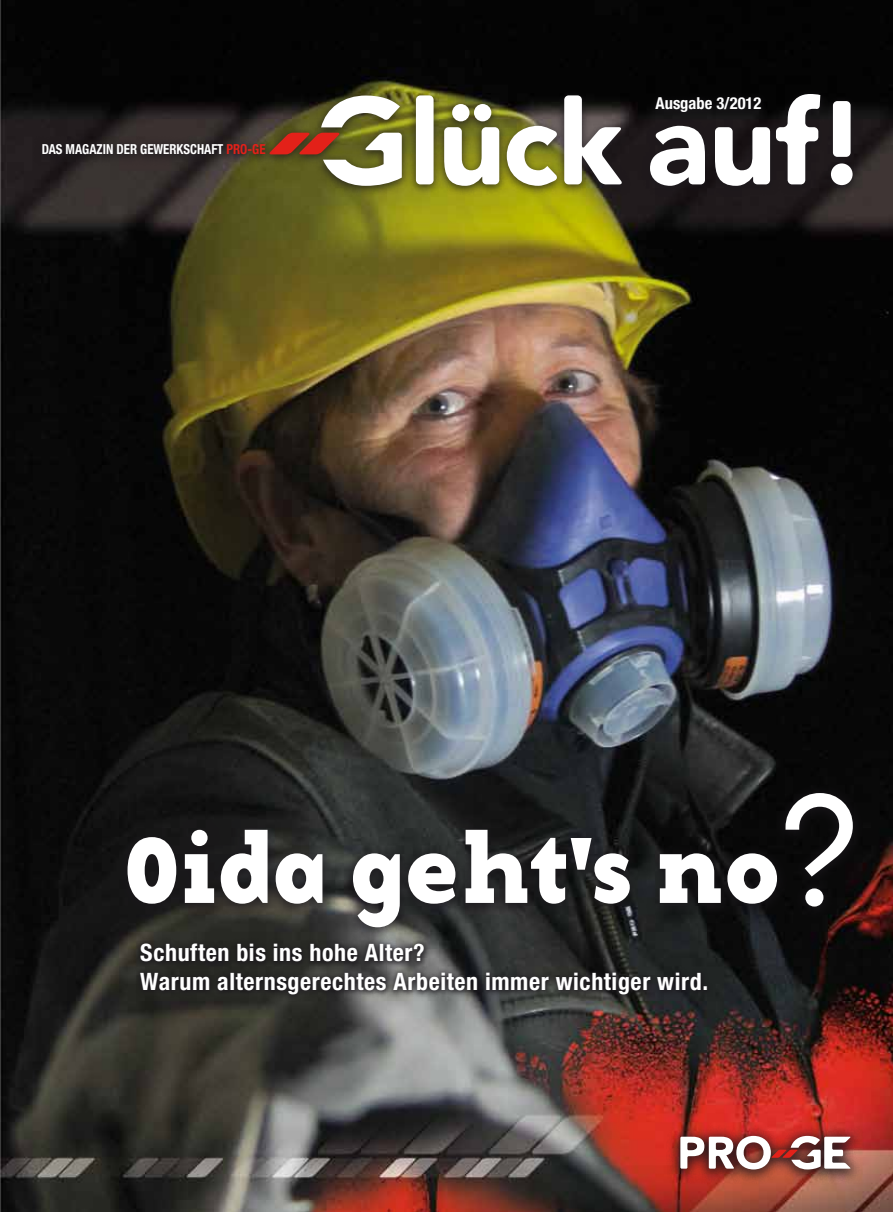
<style>
.page{position:relative;width:893px;height:1212px;background:#fff}
.page>*{position:absolute;margin:0;border:0;box-sizing:border-box;transform-origin:0 0}
.t1{font:97.5px "Base Twelve Serif B";letter-spacing:-.02em;color:#fff}
.t2{font:700 condensed 24px/28.8px "Helvetica Neue LT Std";letter-spacing:.025em;color:#fff}
.t3{font:700 condensed 16.5px "Helvetica Neue LT Std";color:#fff}
.t4{font:700 condensed 13.8px "Helvetica Neue LT Std";color:#fff;scale:.93 1}
.s1{color:#e32119}
.s2{font-family:"Base Twelve Serif";font-size:165px}
</style>
<div class="page">
<img style="left:0;top:0;width:893px;height:1212px">
<div style="left:666px;top:1123px;width:198px;height:63px;background:#1a171c;opacity:.85"></div>
<svg style="left:680px;top:1136px;width:171px;height:33px"></svg>
<div style="left:113px;top:781px;width:754px;height:162px;background:#1a171c;opacity:.85"></div>
<div style="left:260px;top:87px;width:602px;height:110px;background:#1a171c;opacity:.75"></div>
<svg style="left:650px;top:126px;width:55px;height:60px"></svg>
<svg style="left:715px;top:127px;width:55px;height:59px"></svg>
<svg style="left:776px;top:94px;width:44px;height:90px"></svg>
<div style="left:831px;top:163px;width:22px;height:22px;background:#fff;border-radius:50%"></div>
<div style="left:833px;top:101px;width:18px;height:56px;background:#fff;border-radius:4px"></div>
<div style="left:416px;top:95px;width:18px;height:89px;background:#fff;border-radius:4px"></div>
<div style="left:474px;top:104px;width:17px;height:17px;background:#fff;border-radius:50%"></div>
<div style="left:452px;top:104px;width:18px;height:17px;background:#fff;border-radius:50%"></div>
<svg style="left:444px;top:127px;width:55px;height:59px"></svg>
<svg style="left:507px;top:126px;width:51px;height:60px"></svg>
<svg style="left:564px;top:95px;width:58px;height:89px"></svg>
<svg style="left:321px;top:96px;width:79px;height:31px"></svg>
<svg style="left:269px;top:133px;width:133px;height:53px"></svg>
<div style="left:33px;top:136px;width:241px;height:30px;background:#1a171c;opacity:.75"></div>
<div style="left:647px;top:90px;width:123px;height:33px;background:#1a171c;opacity:.75"></div>
<div style="left:134px;top:938px;width:579px;height:64px;background:#1a171c;opacity:.85"></div>
<p class="t4" style="left:42px;top:141px;width:242px">DAS MAGAZIN DER GEWERKSCHAFT <span class="s1">PRO-GE</span></p>
<p class="t3" style="left:656px;top:93px;width:107px">Ausgabe 3/2012</p>
<h1 class="t1" style="left:123px;top:801px;width:739px">Oida geht's no<span class="s2">?</span></h1>
<p class="t2" style="left:140px;top:938px;width:569px">Schuften bis ins hohe Alter?<br>Warum alternsgerechtes Arbeiten immer wichtiger wird.</p>
</div>
